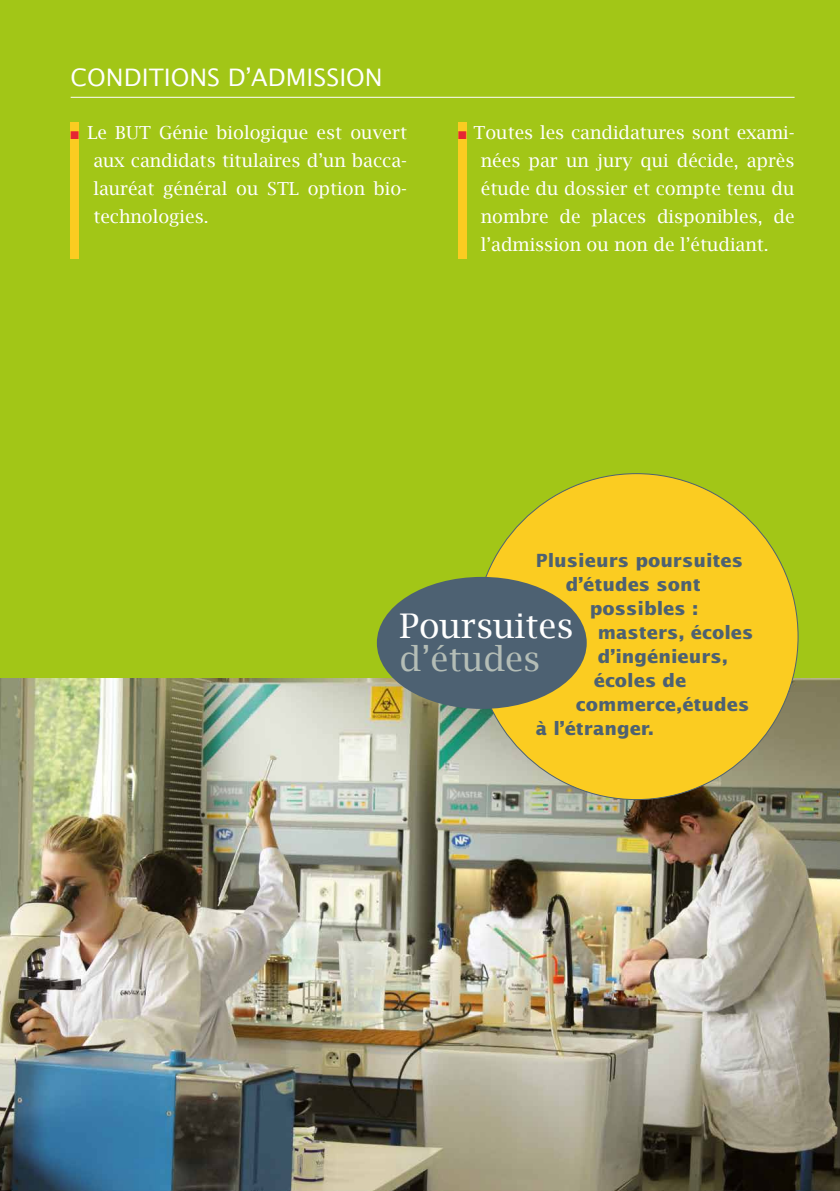
<style>
.page{position:relative;width:840px;height:1191px;background:#fff}
.page>*{position:absolute;margin:0;border:0;box-sizing:border-box;transform-origin:0 0}
.t1{font:34px "Lucida Bright";color:#fff}
.t2{font:34px "Lucida Bright";color:#b4bdb6}
.t3{font:24px "Lucida Sans Std";color:#fff}
.t4{font:700 18.2px "Lucida Sans Std";color:#4d6172}
.t5{font:18px/28px "Lucida Bright";color:#fff;text-align:justify}
.s1{color:#e62733}
</style>
<div class="page">
<div style="left:0;top:0;width:839px;height:1191px;background:#a2c617"></div>
<img style="left:0;top:678px;width:839px;height:513px">
<div style="left:474px;top:473px;width:323px;height:326px;background:#fbcc21;border-radius:50%"></div>
<div style="left:376px;top:577px;width:210px;height:132px;background:#4d6172;border-radius:50%"></div>
<hr style="left:71px;top:97px;width:723px;height:1px;background:#fff">
<div style="left:71px;top:122px;width:8px;height:137px;background:#fbcc21"></div>
<div style="left:458px;top:122px;width:8px;height:137px;background:#fbcc21"></div>
<h2 class="t3" style="left:71px;top:64px;width:313px">CONDITIONS D’ADMISSION</h2>
<p class="t5" style="left:93px;top:119px;width:315px;text-indent:-23px"><span class="s1">■</span> Le BUT Génie biologique est ouvert aux candidats titulaires d’un bacca&shy;lauréat général ou STL option bio&shy;technologies.</p>
<p class="t5" style="left:480px;top:119px;width:315px;text-indent:-23px"><span class="s1">■</span> Toutes les candidatures sont exami&shy;nées par un jury qui décide, après étude du dossier et compte tenu du nombre de places disponibles, de l’admission ou non de l’étudiant.</p>
<p class="t4" style="left:535px;top:550px;width:209px">Plusieurs poursuites</p>
<p class="t4" style="left:565px;top:574px;width:136px">d’études sont</p>
<p class="t4" style="left:589px;top:598px;width:110px">possibles :</p>
<p class="t4" style="left:597px;top:622px;width:157px">masters, écoles</p>
<p class="t4" style="left:597px;top:646px;width:132px">d’ingénieurs,</p>
<p class="t4" style="left:593px;top:670px;width:94px">écoles de</p>
<p class="t4" style="left:575px;top:694px;width:175px">commerce,études</p>
<p class="t4" style="left:535px;top:718px;width:120px">à l’étranger.</p>
<h1 class="t1" style="left:399px;top:607px;width:176px">Poursuites</h1>
<h1 class="t2" style="left:399px;top:639px;width:142px">d’études</h1>
</div>
